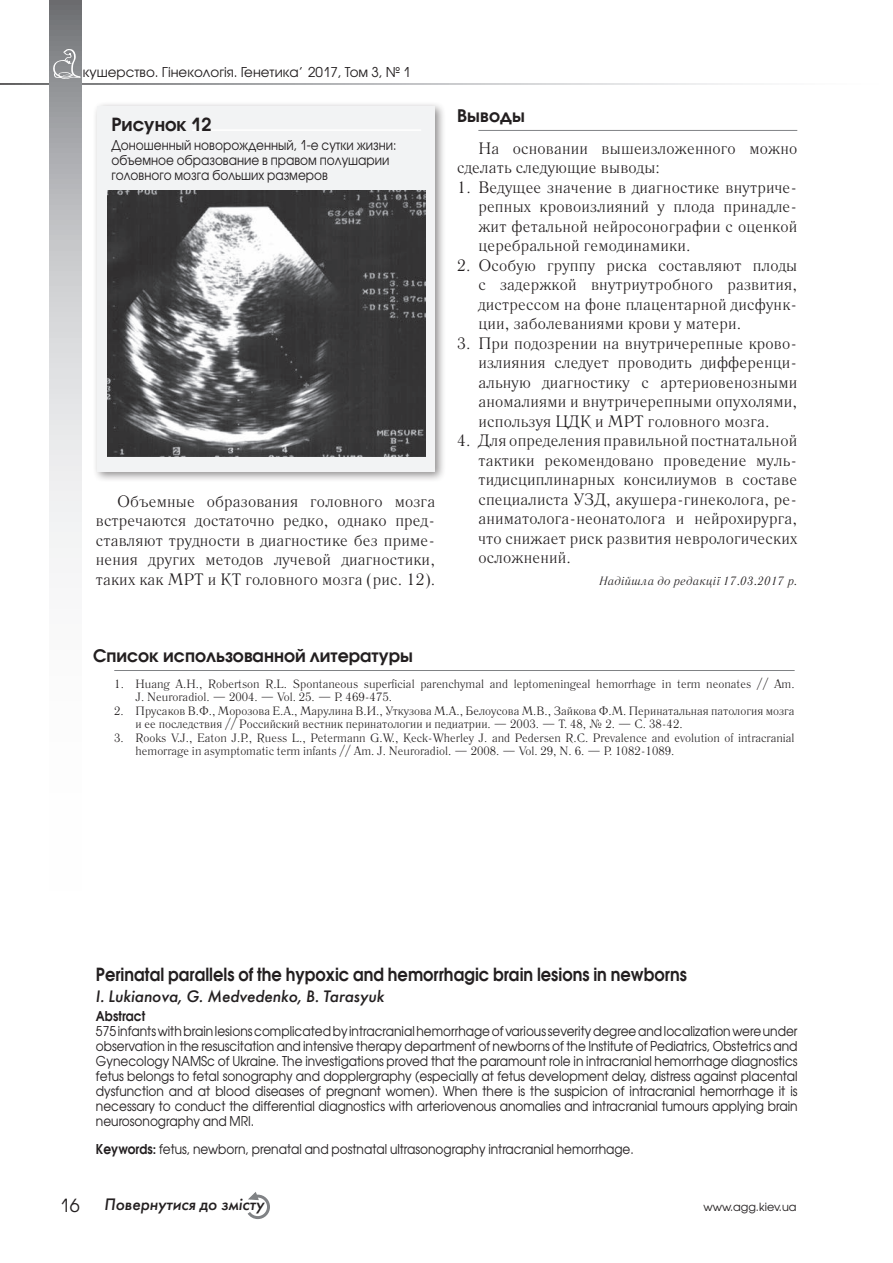
<style>
.page{position:relative;width:893px;height:1263px;background:#fff}
.page>*{position:absolute;margin:0;border:0;box-sizing:border-box;transform-origin:0 0}
.t1{font:600 18px "Avant Garde Gothic C";color:#231f20;scale:.9 1}
.t2{font:600 18px "Avant Garde Gothic C";color:#231f20}
.t3{font:18px "Avant Garde Gothic C";color:#231f20}
.t4{font:600 17.25px "Avant Garde Gothic C";color:#231f20}
.t5{font:16.5px/19.5px "Literaturnaya C";letter-spacing:.01em;color:#231f20;text-align:justify}
.t6{font:italic 16.5px "Futuris C";color:#231f20}
.t7{font:13.5px/15px "Avant Garde Gothic C";color:#231f20;text-align:justify;scale:.9 1}
.t8{font:13.5px "Avant Garde Gothic C";color:#231f20}
.t9{font:600 13.5px "Avant Garde Gothic C";color:#231f20;scale:.9 1}
.t10{font:12px/13.5px "Literaturnaya C";color:#231f20}
.t11{font:italic 12px "Literaturnaya C";letter-spacing:.01em;color:#231f20}
.t12{font:11.25px "Avant Garde Gothic C";color:#231f20}
.s1{font-weight:600}
</style>
<div class="page">
<svg style="left:49px;top:0;width:33px;height:558px;background:#c6c7ca"></svg>
<svg style="left:53px;top:49px;width:28px;height:30px"></svg>
<svg style="left:247px;top:1192px;width:23px;height:28px"></svg>
<hr style="left:114px;top:670px;width:681px;height:1px;background:#808285">
<div style="left:92px;top:101px;width:354px;height:382px;background:#231f20;opacity:.5"></div>
<div style="left:97px;top:106px;width:338px;height:365px;background:#f2f3f4"></div>
<hr style="left:192px;top:129px;width:229px;height:2px;background:#fff">
<img style="left:107px;top:190px;width:318px;height:266px">
<hr style="left:478px;top:130px;width:319px;height:1px;background:#808285">
<p class="t8" style="left:83px;top:64px;width:329px">кушерство. Гінекологія. Генетика’ 2017, Том 3, № 1</p>
<p class="t2" style="left:111px;top:113px;width:101px">Рисунок 12</p>
<p class="t7" style="left:111px;top:137px;width:318px;text-align:left">Доношенный новорожденный, 1-е сутки жизни: объемное образование в правом полушарии головного мозга больших размеров</p>
<p class="t5" style="left:96px;top:491px;width:341px;text-indent:21px">Объемные образования головного мозга встречаются достаточно редко, однако пред&shy;ставляют трудности в диагностике без приме&shy;нения других методов лучевой диагностики, таких как МРТ и КТ головного мозга (рис. 12).</p>
<p class="t4" style="left:457px;top:105px;width:69px">Выводы</p>
<p class="t5" style="left:457px;top:139px;width:342px;text-indent:21px">На основании вышеизложенного можно сделать следующие выводы:</p>
<p class="t5" style="left:478px;top:178px;width:320px;text-indent:-21px">1. Ведущее значение в диагностике внутриче&shy;репных кровоизлияний у плода принадле&shy;жит фетальной нейросонографии с оценкой церебральной гемодинамики.</p>
<p class="t5" style="left:478px;top:256px;width:320px;text-indent:-21px">2. Особую группу риска составляют плоды с задержкой внутриутробного развития, дистрессом на фоне плацентарной дисфунк&shy;ции, заболеваниями крови у матери.</p>
<p class="t5" style="left:478px;top:334px;width:320px;text-indent:-21px">3. При подозрении на внутричерепные крово&shy;излияния следует проводить дифференци&shy;альную диагностику с артериовенозными аномалиями и внутричерепными опухолями, используя ЦДК и МРТ головного мозга.</p>
<p class="t5" style="left:478px;top:431px;width:320px;text-indent:-21px">4. Для определения правильной постнатальной тактики рекомендовано проведение муль&shy;тидисциплинарных консилиумов в составе специалиста УЗД, акушера-гинеколога, ре&shy;аниматолога-неонатолога и нейрохирурга, что снижает риск развития неврологических осложнений.</p>
<p class="t11" style="left:599px;top:575px;width:199px">Надійшла до редакції 17.03.2017 р.</p>
<p class="t4" style="left:93px;top:645px;width:321px">Список использованной литературы</p>
<p class="t10" style="left:136px;top:677px;width:661px;text-indent:-21px">1. Huang A.H., Robertson R.L. Spontaneous superficial parenchymal and leptomeningeal hemorrhage in term neonates // Am.<br>J. Neuroradiol. — 2004. — Vol. 25. — P. 469-475.</p>
<p class="t10" style="left:136px;top:704px;width:661px;text-indent:-21px">2. Прусаков В.Ф., Морозова Е.А., Марулина В.И., Уткузова М.А., Белоусова М.В., Зайкова Ф.М. Перинатальная патология мозга и ее последствия // Российский вестник перинатологии и педиатрии. — 2003. — Т. 48, № 2. — С. 38-42.</p>
<p class="t10" style="left:136px;top:731px;width:661px;text-indent:-21px">3. Rooks V.J., Eaton J.P., Ruess L., Petermann G.W., Keck-Wherley J. and Pedersen R.C. Prevalence and evolution of intracranial hemorrage in asymptomatic term infants // Am. J. Neuroradiol. — 2008. — Vol. 29, N. 6. — P. 1082-1089.</p>
<p class="t3" style="left:60px;top:1195px;width:21px">16</p>
<p class="t1" style="left:96px;top:963px;width:658px">Perinatal parallels of the hypoxic and hemorrhagic brain lesions in newborns</p>
<p class="t6" style="left:96px;top:986px;width:290px">I. Lukianova, G. Medvedenko, B. Tarasyuk</p>
<p class="t9" style="left:96px;top:1008px;width:56px">Abstract</p>
<p class="t7" style="left:96px;top:1024px;width:781px">575 infants with brain lesions complicated by intracranial hemorrhage of various severity degree and localization were under observation in the resuscitation and intensive therapy department of newborns of the Institute of Pediatrics, Obstetrics and Gynecology NAMSc of Ukraine. The investigations proved that the paramount role in intracranial hemorrhage diagnostics fetus belongs to fetal sonography and dopplergraphy (especially at fetus development delay, distress against placental dysfunction and at blood diseases of pregnant women). When there is the suspicion of intracranial hemorrhage it is necessary to conduct the differential diagnostics with arteriovenous anomalies and intracranial tumours applying brain neurosonography and MRI.</p>
<p class="t7" style="left:96px;top:1141px;width:599px"><span class="s1">Keywords:</span> fetus, newborn, prenatal and postnatal ultrasonography intracranial hemorrhage.</p>
<p class="t6" style="left:105px;top:1194px;width:161px">Повернутися до змісту</p>
<p class="t12" style="left:703px;top:1200px;width:95px">www.agg.kiev.ua</p>
</div>
